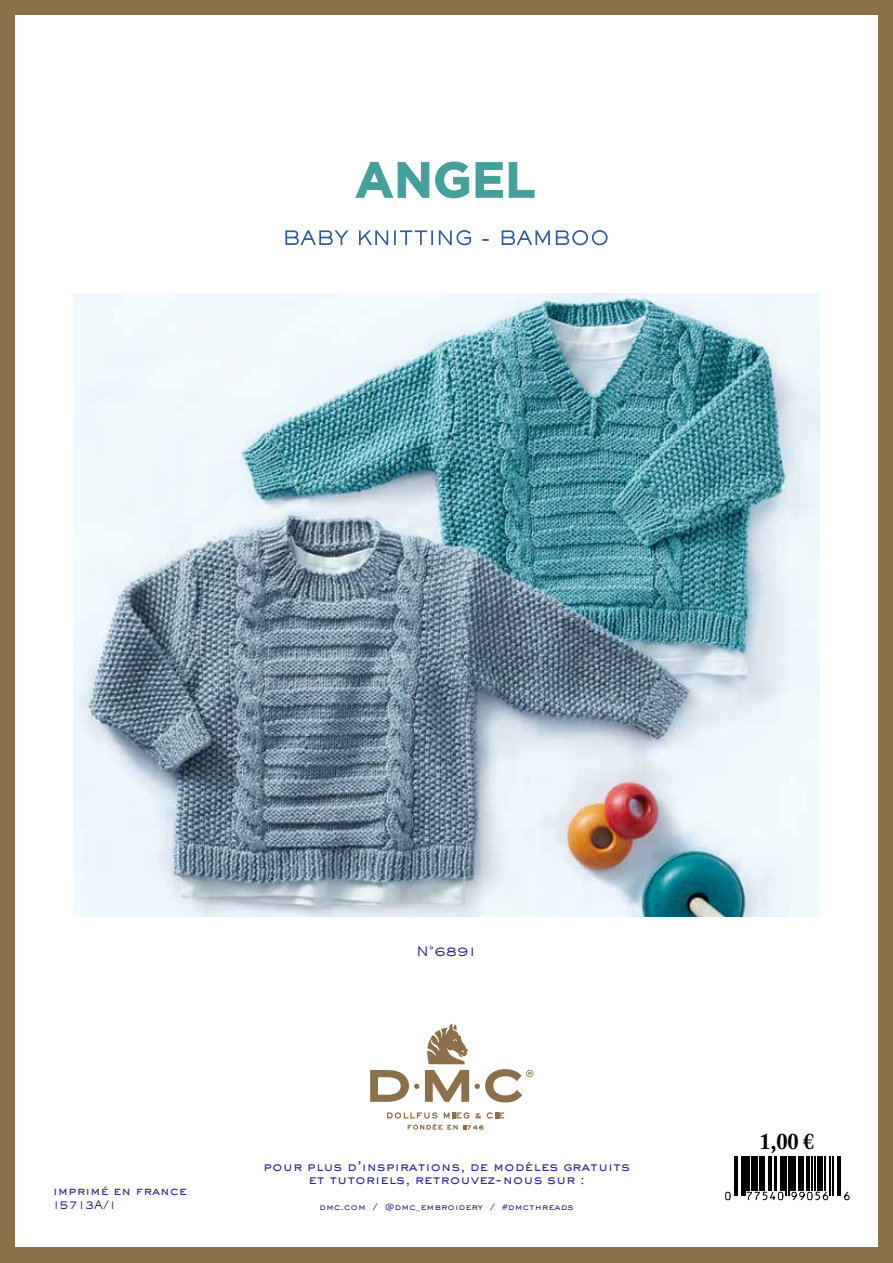
<style>
.page{position:relative;width:893px;height:1263px;background:#fff}
.page>*{position:absolute;margin:0;border:0;box-sizing:border-box;transform-origin:0 0}
.t1{font:700 22.5px "Adobe Caslon Pro";color:#000}
.t2{font:500 12.75px/12.8px "Sackers Gothic Std";color:#2c2d84;text-align:center}
.t3{font:500 12px "Sackers Gothic Std";color:#2c2d84}
.t4{font:500 11.55px "Sackers Gothic Std";color:#2c2d84;scale:.91 1}
.t5{font:500 9px "Sackers Gothic Std";color:#2c2d84}
</style>
<div class="page">
<svg style="left:285px;top:230px;width:323px;height:15px"></svg>
<svg style="left:355px;top:162px;width:179px;height:36px"></svg>
<div style="left:0;top:0;width:893px;height:15px;background:#8c6f4b"></div>
<div style="left:0;top:1247px;width:893px;height:16px;background:#8c6f4b"></div>
<div style="left:878px;top:0;width:15px;height:1263px;background:#8c6f4b"></div>
<div style="left:0;top:0;width:15px;height:1263px;background:#8c6f4b"></div>
<svg style="left:387px;top:1112px;width:51px;height:6px"></svg>
<svg style="left:444px;top:1112px;width:25px;height:6px"></svg>
<svg style="left:475px;top:1113px;width:6px;height:5px"></svg>
<svg style="left:487px;top:1112px;width:17px;height:6px"></svg>
<svg style="left:408px;top:1124px;width:76px;height:6px"></svg>
<svg style="left:370px;top:1070px;width:49px;height:32px"></svg>
<svg style="left:425px;top:1070px;width:44px;height:32px"></svg>
<svg style="left:427px;top:1024px;width:41px;height:40px"></svg>
<svg style="left:475px;top:1069px;width:58px;height:33px"></svg>
<svg style="left:735px;top:1156px;width:105px;height:35px"></svg>
<hr style="left:734px;top:1156px;width:1px;height:40px;background:#000">
<hr style="left:736px;top:1156px;width:2px;height:40px;background:#000">
<hr style="left:741px;top:1156px;width:2px;height:40px;background:#000">
<hr style="left:744px;top:1156px;width:1px;height:40px;background:#000">
<hr style="left:747px;top:1156px;width:3px;height:34px;background:#000">
<hr style="left:751px;top:1156px;width:2px;height:34px;background:#000">
<hr style="left:754px;top:1156px;width:4px;height:34px;background:#000">
<hr style="left:759px;top:1156px;width:2px;height:34px;background:#000">
<hr style="left:762px;top:1156px;width:3px;height:34px;background:#000">
<hr style="left:768px;top:1156px;width:1px;height:34px;background:#000">
<hr style="left:770px;top:1156px;width:1px;height:34px;background:#000">
<hr style="left:775px;top:1156px;width:2px;height:34px;background:#000">
<hr style="left:780px;top:1156px;width:2px;height:34px;background:#000">
<hr style="left:784px;top:1156px;width:1px;height:34px;background:#000">
<hr style="left:786px;top:1156px;width:1px;height:40px;background:#000">
<hr style="left:788px;top:1156px;width:1px;height:40px;background:#000">
<hr style="left:790px;top:1156px;width:4px;height:34px;background:#000">
<hr style="left:795px;top:1156px;width:1px;height:34px;background:#000">
<hr style="left:798px;top:1156px;width:4px;height:34px;background:#000">
<hr style="left:803px;top:1156px;width:1px;height:34px;background:#000">
<hr style="left:806px;top:1156px;width:3px;height:34px;background:#000">
<hr style="left:812px;top:1156px;width:1px;height:34px;background:#000">
<hr style="left:814px;top:1156px;width:1px;height:34px;background:#000">
<hr style="left:817px;top:1156px;width:4px;height:34px;background:#000">
<hr style="left:822px;top:1156px;width:1px;height:34px;background:#000">
<hr style="left:824px;top:1156px;width:1px;height:34px;background:#000">
<hr style="left:830px;top:1156px;width:1px;height:40px;background:#000">
<hr style="left:832px;top:1156px;width:1px;height:40px;background:#000">
<hr style="left:837px;top:1156px;width:2px;height:40px;background:#000">
<hr style="left:840px;top:1156px;width:1px;height:40px;background:#000">
<svg style="left:725px;top:1191px;width:125px;height:10px"></svg>
<img style="left:73px;top:293px;width:747px;height:623px">
<p class="t2" style="left:417px;top:944px;width:61px">N°6891</p>
<p class="t3" style="left:53px;top:1183px;width:135px">imprimé en france</p>
<p class="t4" style="left:53px;top:1197px;width:71px">15713A/1</p>
<p class="t2" style="left:263px;top:1160px;width:368px">pour plus d’inspirations, de modèles gratuits et tutoriels, retrouvez-nous sur :</p>
<p class="t5" style="left:319px;top:1200px;width:256px">dmc.com / @dmc_embroidery / #dmcthreads</p>
<h1 class="t1" style="left:759px;top:1128px;width:56px">1,00 €</h1>
</div>
